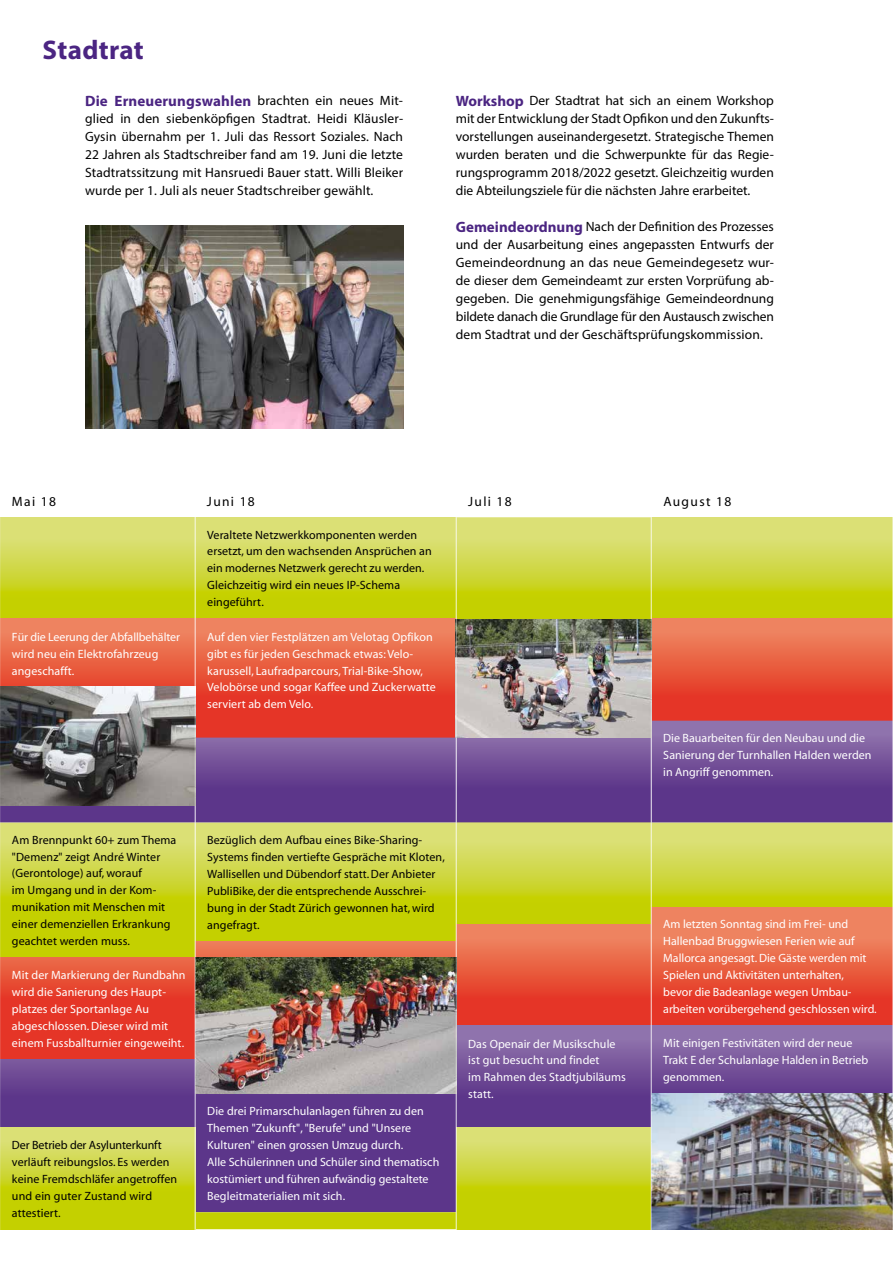
<style>
.page{position:relative;width:893px;height:1263px;background:#fff}
.page>*{position:absolute;margin:0;border:0;box-sizing:border-box;transform-origin:0 0}
.t1{font:700 27px "Myriad Pro";letter-spacing:.015em;color:#4b2582}
.t2{font:700 15px "Myriad Pro";letter-spacing:.01em;color:#4b2582}
.t3{font:13.5px/18px "Myriad Pro";letter-spacing:.01em;color:#000;text-align:justify}
.t4{font:13.5px "Myriad";letter-spacing:.1em;color:#000}
.t5{font:12px/17px "Myriad";letter-spacing:.005em;color:#fff}
.t6{font:12px/17px "Myriad";letter-spacing:.01em;color:#000}
.s1{font-weight:400;font-size:13.5px;color:#000}
.s2{font-weight:700;font-size:15px;color:#4b2582}
</style>
<div class="page">
<svg style="left:1px;top:517px;width:194px;height:102px;background:#d0d73f"></svg>
<svg style="left:196px;top:517px;width:260px;height:102px;background:#d0d73f"></svg>
<svg style="left:457px;top:517px;width:194px;height:102px;background:#cfd73e"></svg>
<svg style="left:652px;top:517px;width:240px;height:102px;background:#d0d73f"></svg>
<svg style="left:1px;top:619px;width:194px;height:68px;background:#ea6b4c"></svg>
<svg style="left:196px;top:619px;width:260px;height:119px;background:#e7543c"></svg>
<div style="left:651px;top:619px;width:242px;height:102px;background:linear-gradient(to bottom,#ef8b63,#e3281b)"></div>
<svg style="left:1px;top:822px;width:194px;height:136px;background:#ccd42e"></svg>
<svg style="left:196px;top:822px;width:260px;height:119px;background:#cdd635"></svg>
<svg style="left:457px;top:822px;width:194px;height:102px;background:#ced73d"></svg>
<svg style="left:652px;top:822px;width:240px;height:85px;background:#d1d84a"></svg>
<svg style="left:1px;top:958px;width:194px;height:102px;background:#e5402e"></svg>
<svg style="left:196px;top:941px;width:260px;height:17px;background:#e27352"></svg>
<div style="left:456px;top:924px;width:195px;height:102px;background:linear-gradient(to bottom,#ef8b63,#e3261b)"></div>
<div style="left:651px;top:907px;width:242px;height:119px;background:linear-gradient(to bottom,#f0946b,#e3291b)"></div>
<div style="left:0;top:1060px;width:195px;height:67px;background:linear-gradient(to bottom,#755299,#542d85)"></div>
<div style="left:195px;top:1026px;width:261px;height:186px;background:#5c368a"></div>
<div style="left:456px;top:1026px;width:195px;height:101px;background:linear-gradient(to bottom,#9276ae,#502781)"></div>
<svg style="left:652px;top:1026px;width:240px;height:67px;background:#7b5a9e"></svg>
<svg style="left:1px;top:1127px;width:194px;height:102px;background:#cdd630"></svg>
<div style="left:195px;top:1212px;width:261px;height:17px;background:#c4d000"></div>
<svg style="left:457px;top:1127px;width:194px;height:102px;background:#cdd630"></svg>
<div style="left:1px;top:805px;width:194px;height:17px;background:#5c368a"></div>
<div style="left:195px;top:738px;width:261px;height:84px;background:linear-gradient(to bottom,#8363a3,#522a83)"></div>
<svg style="left:457px;top:738px;width:194px;height:84px;background:#6a4692"></svg>
<div style="left:651px;top:721px;width:242px;height:101px;background:linear-gradient(to bottom,#9275ad,#4f2681)"></div>
<img style="left:1px;top:687px;width:194px;height:118px">
<img style="left:457px;top:619px;width:194px;height:119px">
<img style="left:196px;top:958px;width:260px;height:135px">
<img style="left:652px;top:1093px;width:240px;height:136px">
<hr style="left:0;top:515px;width:1px;height:716px;background:#fff">
<hr style="left:195px;top:515px;width:1px;height:716px;background:#fff">
<hr style="left:456px;top:515px;width:1px;height:716px;background:#fff">
<hr style="left:651px;top:515px;width:1px;height:716px;background:#fff">
<hr style="left:892px;top:515px;width:1px;height:716px;background:#fff">
<img style="left:85px;top:225px;width:318px;height:203px">
<h1 class="t1" style="left:43px;top:32px;width:103px">Stadtrat</h1>
<p class="t2" style="left:85px;top:91px;width:320px">Die Erneuerungswahlen <span class="s1">brachten ein neues Mit-</span></p>
<p class="t3" style="left:85px;top:109px;width:320px">glied in den siebenköpfigen Stadtrat. Heidi Kläusler-Gysin übernahm per 1. Juli das Ressort Soziales. Nach 22 Jahren als Stadtschreiber fand am 19. Juni die letzte Stadtratssitzung mit Hansruedi Bauer statt. Willi Bleiker wurde per 1. Juli als neuer Stadtschreiber gewählt.</p>
<p class="t3" style="left:456px;top:91px;width:320px"><span class="s2">Workshop</span> Der Stadtrat hat sich an einem Workshop mit der Entwicklung der Stadt Opfikon und den Zukunfts&shy;vorstellungen auseinandergesetzt. Strategische Themen wurden beraten und die Schwerpunkte für das Regie&shy;rungsprogramm 2018/2022 gesetzt. Gleichzeitig wurden die Abteilungsziele für die nächsten Jahre erarbeitet.</p>
<p class="t3" style="left:456px;top:217px;width:320px"><span class="s2">Gemeindeordnung</span> Nach der Definition des Prozesses und der Ausarbeitung eines angepassten Entwurfs der Gemeindeordnung an das neue Gemeindegesetz wur&shy;de dieser dem Gemeindeamt zur ersten Vorprüfung ab&shy;gegeben. Die genehmigungsfähige Gemeindeordnung bildete danach die Grundlage für den Austausch zwischen dem Stadtrat und der Geschäftsprüfungskommission.</p>
<p class="t4" style="left:12px;top:495px;width:46px">Mai 18</p>
<p class="t4" style="left:207px;top:495px;width:49px">Juni 18</p>
<p class="t4" style="left:468px;top:495px;width:45px">Juli 18</p>
<p class="t4" style="left:663px;top:495px;width:69px">August 18</p>
<p class="t6" style="left:207px;top:526px;width:226px">Veraltete Netzwerkkomponenten werden ersetzt, um den wachsenden Ansprüchen an ein modernes Netzwerk gerecht zu werden.<br>Gleichzeitig wird ein neues IP-Schema eingeführt.</p>
<p class="t5" style="left:12px;top:629px;width:170px">Für die Leerung der Abfallbehälter wird neu ein Elektrofahrzeug angeschafft.</p>
<p class="t5" style="left:207px;top:629px;width:230px">Auf den vier Festplätzen am Velotag Opfikon gibt es für jeden Geschmack etwas: Velo&shy;karussell, Laufradparcours, Trial-Bike-Show, Velobörse und sogar Kaffee und Zuckerwatte serviert ab dem Velo.</p>
<p class="t6" style="left:12px;top:831px;width:166px">Am Brennpunkt 60+ zum Thema "Demenz" zeigt André Winter (Gerontologe) auf, worauf<br>im Umgang und in der Kom&shy;munikation mit Menschen mit einer demenziellen Erkrankung geachtet werden muss.</p>
<p class="t5" style="left:12px;top:967px;width:175px">Mit der Markierung der Rundbahn wird die Sanierung des Haupt&shy;platzes der Sportanlage Au abgeschlossen. Dieser wird mit einem Fussballturnier eingeweiht.</p>
<p class="t6" style="left:207px;top:832px;width:239px">Bezüglich dem Aufbau eines Bike-Sharing-Systems finden vertiefte Gespräche mit Kloten, Wallisellen und Dübendorf statt. Der Anbieter PubliBike, der die entsprechende Ausschrei&shy;bung in der Stadt Zürich gewonnen hat, wird angefragt.</p>
<p class="t6" style="left:12px;top:1137px;width:167px">Der Betrieb der Asylunterkunft verläuft reibungslos. Es werden keine Fremdschläfer angetroffen und ein guter Zustand wird attestiert.</p>
<p class="t5" style="left:207px;top:1103px;width:234px">Die drei Primarschulanlagen führen zu den Themen "Zukunft", "Berufe" und "Unsere Kulturen" einen grossen Umzug durch.<br>Alle Schülerinnen und Schüler sind thematisch kostümiert und führen aufwändig gestaltete Begleitmaterialien mit sich.</p>
<p class="t5" style="left:468px;top:1035px;width:159px">Das Openair der Musikschule ist gut besucht und findet<br>im Rahmen des Stadtjubiläums statt.</p>
<p class="t5" style="left:663px;top:730px;width:210px">Die Bauarbeiten für den Neubau und die<br>Sanierung der Turnhallen Halden werden in Angriff genommen.</p>
<p class="t5" style="left:663px;top:916px;width:215px">Am letzten Sonntag sind im Frei- und Hallenbad Bruggwiesen Ferien wie auf Mallorca angesagt. Die Gäste werden mit Spielen und Aktivitäten unterhalten,<br>bevor die Badeanlage wegen Umbau&shy;arbeiten vorübergehend geschlossen wird.</p>
<p class="t5" style="left:663px;top:1035px;width:207px">Mit einigen Festivitäten wird der neue<br>Trakt E der Schulanlage Halden in Betrieb genommen.</p>
</div>
